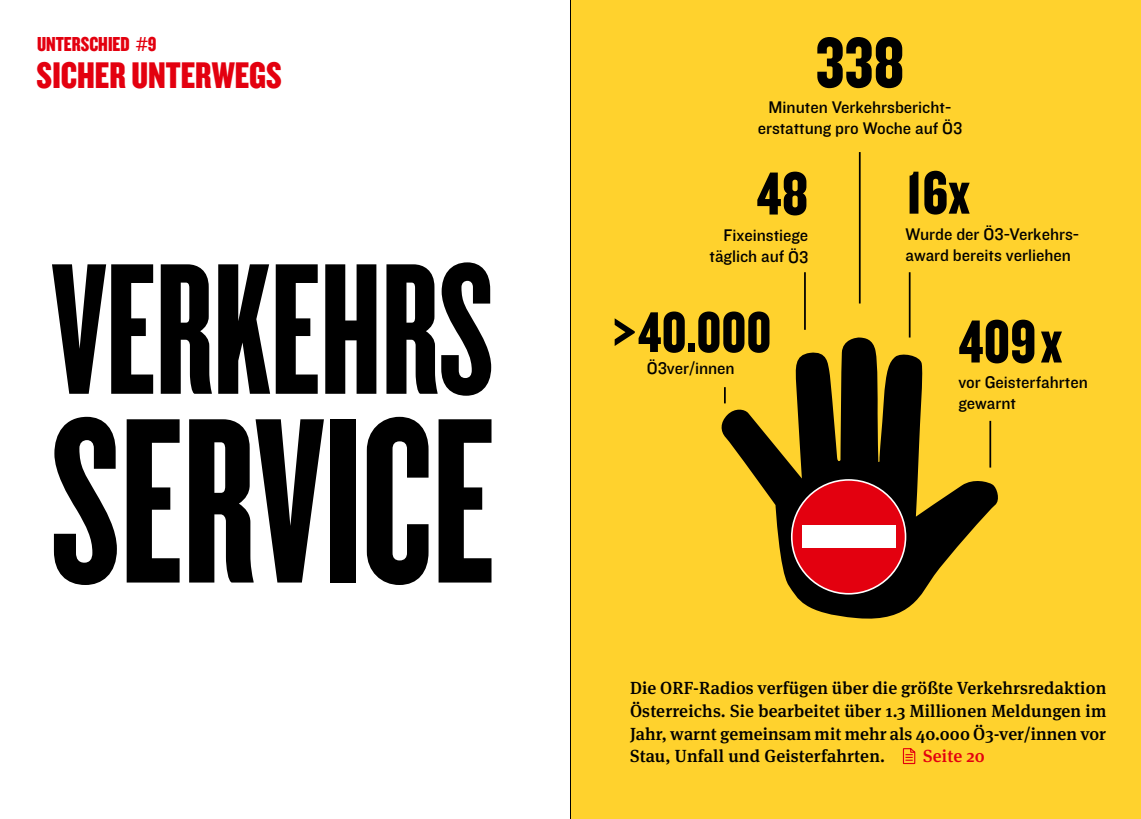
<style>
.page{position:relative;width:1141px;height:819px;background:#fff}
.page>*{position:absolute;margin:0;border:0;box-sizing:border-box;transform-origin:0 0}
.t1{font:245px "Knockout HTF67 Full Bantamwt";color:#000}
.t2{font:194.25px "Knockout HTF67 Full Bantamwt";color:#000}
.t3{font:73.5px "Knockout HTF69 Full Liteweight";color:#000}
.t4{font:63px "Knockout HTF69 Full Liteweight";color:#000}
.t5{font:59.5px "Knockout HTF69 Full Liteweight";color:#000}
.t6{font:38.5px "Knockout HTF69 Full Liteweight";color:#e3000f}
.t7{font:21px "Knockout HTF69 Full Liteweight";color:#e3000f}
.t8{font:500 17.5px/22.8px "Meta Serif Pro";letter-spacing:.005em;color:#000;text-align:justify}
.t9{font:17.5px/21px "Knockout HTF31 Junior Middlewt";color:#000}
.t10{font:500 17.5px "Meta Serif Pro";letter-spacing:.01em;color:#e3000f}
</style>
<div class="page">
<div style="left:570px;top:0;width:571px;height:819px;background:#ffd22d"></div>
<svg style="left:902px;top:748px;width:14px;height:16px"></svg>
<svg style="left:721px;top:337px;width:277px;height:282px"></svg>
<div style="left:792px;top:480px;width:114px;height:113px;background:#e3000f;border-radius:50%"></div>
<div style="left:791px;top:479px;width:115px;height:115px;border:2px solid #fff;border-radius:50%"></div>
<div style="left:802px;top:525px;width:93px;height:23px;background:#fff"></div>
<hr style="left:859px;top:152px;width:2px;height:151px;background:#000">
<hr style="left:909px;top:272px;width:2px;height:65px;background:#000">
<hr style="left:804px;top:272px;width:2px;height:58px;background:#000">
<svg style="left:724px;top:387px;width:2px;height:16px"></svg>
<hr style="left:989px;top:421px;width:2px;height:46px;background:#000">
<hr style="left:570px;top:0;width:1px;height:819px;background:#000">
<p class="t7" style="left:37px;top:33px;width:121px">UNTERSCHIED #9</p>
<h3 class="t6" style="left:37px;top:55px;width:247px">SICHER UNTERWEGS</h3>
<h2 class="t2" style="left:52px;top:232px;width:444px">VERKEHRS</h2>
<h1 class="t1" style="left:51px;top:378px;width:445px">SERVICE</h1>
<h3 class="t3" style="left:816px;top:25px;width:90px">338</h3>
<p class="t9" style="left:758px;top:97px;width:206px;text-align:center">Minuten Verkehrsbericht&shy;erstattung pro Woche auf Ö3</p>
<h3 class="t4" style="left:756px;top:161px;width:53px">48</h3>
<p class="t9" style="left:710px;top:225px;width:100px;text-align:right">Fixeinstiege täglich auf Ö3</p>
<h3 class="t4" style="left:906px;top:160px;width:66px">16x</h3>
<p class="t9" style="left:906px;top:224px;width:175px">Wurde der Ö3-Verkehrs&shy;award bereits verliehen</p>
<h3 class="t5" style="left:610px;top:301px;width:163px">&gt;40.000</h3>
<p class="t9" style="left:647px;top:358px;width:89px">Ö3ver/innen</p>
<h3 class="t4" style="left:958px;top:309px;width:106px">409x</h3>
<p class="t9" style="left:958px;top:372px;width:131px">vor Geisterfahrten gewarnt</p>
<p class="t8" style="left:630px;top:675px;width:478px">Die ORF-Radios verfügen über die größte Verkehrsredaktion Österreichs. Sie bearbeitet über 1.3 Millionen Meldungen im Jahr, warnt gemeinsam mit mehr als 40.000 Ö3-ver/innen vor Stau, Unfall und Geisterfahrten.</p>
<p class="t10" style="left:923px;top:742px;width:63px">Seite 20</p>
</div>
